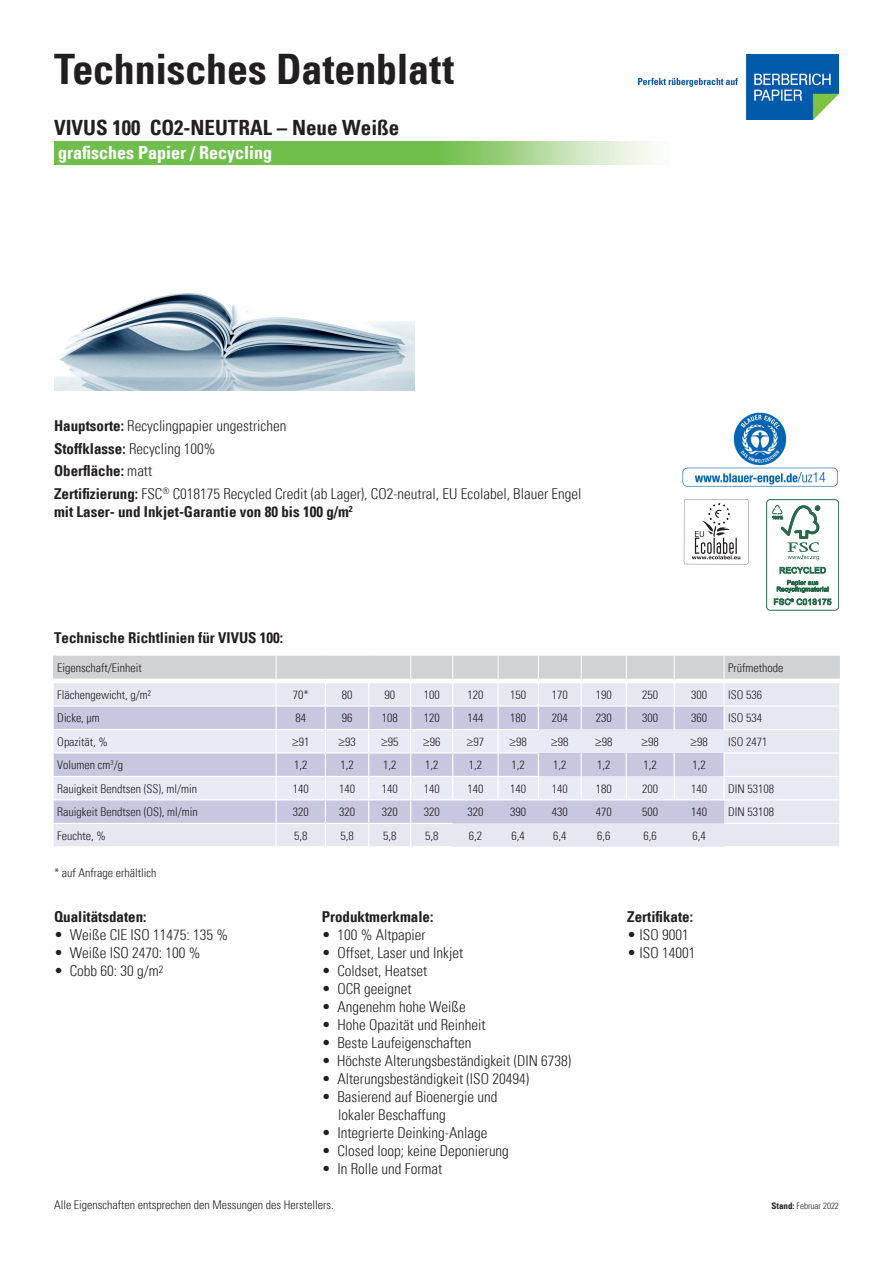
<style>
.page{position:relative;width:893px;height:1263px;background:#fff}
.page>*{position:absolute;margin:0;border:0;box-sizing:border-box;transform-origin:0 0}
.t1{font:700 condensed 42px "Univers";letter-spacing:-.005em;color:#231f20}
.t2{font:700 condensed 21px "Univers";color:#231f20}
.t3{font:700 condensed 18px "Univers";color:#fff}
.t4{font:300 condensed 15px/22.5px "Univers";color:#231f20}
.t5{font:700 condensed 15px "Univers";color:#231f20}
.t6{font:300 condensed 12px "Univers";color:#231f20}
.t7{font:300 condensed 9px "Univers";color:#231f20}
.s1{font-weight:700}
</style>
<div class="page">
<svg style="left:54px;top:141px;width:598px;height:24px;background:#89c96a"></svg>
<img style="left:638px;top:54px;width:201px;height:65px">
<svg style="left:53px;top:655px;width:787px;height:191px;background:#dcddea"></svg>
<hr style="left:325px;top:799px;width:44px;height:1px;background:#fff">
<hr style="left:325px;top:823px;width:44px;height:1px;background:#fff">
<hr style="left:369px;top:799px;width:42px;height:1px;background:#fff">
<hr style="left:369px;top:823px;width:42px;height:1px;background:#fff">
<hr style="left:411px;top:799px;width:42px;height:1px;background:#fff">
<hr style="left:411px;top:823px;width:42px;height:1px;background:#fff">
<hr style="left:453px;top:799px;width:45px;height:1px;background:#fff">
<hr style="left:498px;top:799px;width:40px;height:1px;background:#fff">
<hr style="left:538px;top:799px;width:43px;height:1px;background:#fff">
<hr style="left:581px;top:799px;width:45px;height:1px;background:#fff">
<hr style="left:626px;top:799px;width:48px;height:1px;background:#fff">
<hr style="left:674px;top:799px;width:50px;height:1px;background:#fff">
<div style="left:766px;top:499px;width:73px;height:112px;border:1px solid #286a4a;border-radius:4px"></div>
<svg style="left:772px;top:505px;width:48px;height:55px"></svg>
<svg style="left:780px;top:567px;width:46px;height:7px"></svg>
<svg style="left:774px;top:580px;width:57px;height:25px"></svg>
<svg style="left:684px;top:499px;width:64px;height:65px"></svg>
<img style="left:682px;top:412px;width:156px;height:75px">
<img style="left:54px;top:293px;width:360px;height:97px">
<h1 class="t1" style="left:54px;top:51px;width:402px">Technisches Datenblatt</h1>
<h2 class="t2" style="left:54px;top:118px;width:347px">VIVUS 100 CO2-NEUTRAL – Neue Weiße</h2>
<p class="t3" style="left:58px;top:145px;width:215px">grafisches Papier / Recycling</p>
<p class="t4" style="left:54px;top:416px;width:529px"><span class="s1">Hauptsorte:</span> Recyclingpapier ungestrichen<br><span class="s1">Stoffklasse:</span> Recycling 100%<br><span class="s1">Oberfläche:</span> matt<br><span class="s1">Zertifizierung:</span> FSC<sup>®</sup> C018175 Recycled Credit (ab Lager), CO2-neutral, EU Ecolabel, Blauer Engel</p>
<p class="t5" style="left:54px;top:505px;width:300px">mit Laser- und Inkjet-Garantie von 80 bis 100 g/m<sup>2</sup></p>
<p class="t5" style="left:54px;top:631px;width:231px">Technische Richtlinien für VIVUS 100:</p>
<p class="t6" style="left:57px;top:663px;width:86px">Eigenschaft/Einheit</p>
<p class="t6" style="left:728px;top:663px;width:57px">Prüfmethode</p>
<p class="t6" style="left:57px;top:690px;width:95px">Flächengewicht, g/m²</p>
<p class="t6" style="left:293px;top:690px;width:17px">70*</p>
<p class="t6" style="left:342px;top:690px;width:12px">80</p>
<p class="t6" style="left:384px;top:690px;width:12px">90</p>
<p class="t6" style="left:424px;top:690px;width:17px">100</p>
<p class="t6" style="left:467px;top:690px;width:17px">120</p>
<p class="t6" style="left:510px;top:690px;width:17px">150</p>
<p class="t6" style="left:552px;top:690px;width:17px">170</p>
<p class="t6" style="left:596px;top:690px;width:17px">190</p>
<p class="t6" style="left:642px;top:690px;width:17px">250</p>
<p class="t6" style="left:691px;top:690px;width:17px">300</p>
<p class="t6" style="left:728px;top:690px;width:35px">ISO 536</p>
<p class="t6" style="left:57px;top:713px;width:44px">Dicke, µm</p>
<p class="t6" style="left:295px;top:713px;width:12px">84</p>
<p class="t6" style="left:342px;top:713px;width:12px">96</p>
<p class="t6" style="left:382px;top:713px;width:17px">108</p>
<p class="t6" style="left:424px;top:713px;width:17px">120</p>
<p class="t6" style="left:467px;top:713px;width:17px">144</p>
<p class="t6" style="left:510px;top:713px;width:17px">180</p>
<p class="t6" style="left:552px;top:713px;width:17px">204</p>
<p class="t6" style="left:596px;top:713px;width:17px">230</p>
<p class="t6" style="left:642px;top:713px;width:17px">300</p>
<p class="t6" style="left:691px;top:713px;width:17px">360</p>
<p class="t6" style="left:728px;top:713px;width:35px">ISO 534</p>
<p class="t6" style="left:57px;top:736px;width:52px">Opazität, %</p>
<p class="t6" style="left:292px;top:736px;width:19px">≥91</p>
<p class="t6" style="left:338px;top:736px;width:19px">≥93</p>
<p class="t6" style="left:381px;top:736px;width:19px">≥95</p>
<p class="t6" style="left:423px;top:736px;width:19px">≥96</p>
<p class="t6" style="left:467px;top:736px;width:19px">≥97</p>
<p class="t6" style="left:510px;top:736px;width:19px">≥98</p>
<p class="t6" style="left:551px;top:736px;width:19px">≥98</p>
<p class="t6" style="left:595px;top:736px;width:19px">≥98</p>
<p class="t6" style="left:642px;top:736px;width:19px">≥98</p>
<p class="t6" style="left:690px;top:736px;width:19px">≥98</p>
<p class="t6" style="left:728px;top:736px;width:41px">ISO 2471</p>
<p class="t6" style="left:57px;top:760px;width:67px">Volumen cm<sup>3</sup>/g</p>
<p class="t6" style="left:294px;top:760px;width:15px">1,2</p>
<p class="t6" style="left:340px;top:760px;width:15px">1,2</p>
<p class="t6" style="left:383px;top:760px;width:15px">1,2</p>
<p class="t6" style="left:425px;top:760px;width:15px">1,2</p>
<p class="t6" style="left:469px;top:760px;width:15px">1,2</p>
<p class="t6" style="left:512px;top:760px;width:15px">1,2</p>
<p class="t6" style="left:553px;top:760px;width:15px">1,2</p>
<p class="t6" style="left:597px;top:760px;width:15px">1,2</p>
<p class="t6" style="left:644px;top:760px;width:15px">1,2</p>
<p class="t6" style="left:692px;top:760px;width:15px">1,2</p>
<p class="t6" style="left:57px;top:783px;width:141px">Rauigkeit Bendtsen (SS), ml/min</p>
<p class="t6" style="left:293px;top:783px;width:17px">140</p>
<p class="t6" style="left:339px;top:783px;width:17px">140</p>
<p class="t6" style="left:382px;top:783px;width:17px">140</p>
<p class="t6" style="left:424px;top:783px;width:17px">140</p>
<p class="t6" style="left:467px;top:783px;width:17px">140</p>
<p class="t6" style="left:510px;top:783px;width:17px">140</p>
<p class="t6" style="left:552px;top:783px;width:17px">140</p>
<p class="t6" style="left:596px;top:783px;width:17px">180</p>
<p class="t6" style="left:642px;top:783px;width:17px">200</p>
<p class="t6" style="left:691px;top:783px;width:17px">140</p>
<p class="t6" style="left:728px;top:783px;width:47px">DIN 53108</p>
<p class="t6" style="left:57px;top:807px;width:142px">Rauigkeit Bendtsen (OS), ml/min</p>
<p class="t6" style="left:293px;top:807px;width:17px">320</p>
<p class="t6" style="left:339px;top:807px;width:17px">320</p>
<p class="t6" style="left:382px;top:807px;width:17px">320</p>
<p class="t6" style="left:424px;top:807px;width:17px">320</p>
<p class="t6" style="left:467px;top:807px;width:17px">320</p>
<p class="t6" style="left:510px;top:807px;width:17px">390</p>
<p class="t6" style="left:552px;top:807px;width:17px">430</p>
<p class="t6" style="left:596px;top:807px;width:17px">470</p>
<p class="t6" style="left:642px;top:807px;width:17px">500</p>
<p class="t6" style="left:691px;top:807px;width:17px">140</p>
<p class="t6" style="left:728px;top:807px;width:47px">DIN 53108</p>
<p class="t6" style="left:57px;top:830px;width:50px">Feuchte, %</p>
<p class="t6" style="left:294px;top:830px;width:15px">5,8</p>
<p class="t6" style="left:340px;top:830px;width:15px">5,8</p>
<p class="t6" style="left:383px;top:830px;width:15px">5,8</p>
<p class="t6" style="left:425px;top:830px;width:15px">5,8</p>
<p class="t6" style="left:469px;top:830px;width:15px">6,2</p>
<p class="t6" style="left:512px;top:830px;width:15px">6,4</p>
<p class="t6" style="left:553px;top:830px;width:15px">6,4</p>
<p class="t6" style="left:597px;top:830px;width:15px">6,6</p>
<p class="t6" style="left:644px;top:830px;width:15px">6,6</p>
<p class="t6" style="left:692px;top:830px;width:15px">6,4</p>
<p class="t6" style="left:54px;top:867px;width:104px">* auf Anfrage erhältlich</p>
<p class="t5" style="left:54px;top:910px;width:94px">Qualitätsdaten:</p>
<p class="t4" style="left:54px;top:924px;width:175px">• Weiße CIE ISO 11475: 135 %</p>
<p class="t4" style="left:54px;top:942px;width:148px">• Weiße ISO 2470: 100 %</p>
<p class="t4" style="left:54px;top:960px;width:111px">• Cobb 60: 30 g/m<sup>2</sup></p>
<p class="t5" style="left:322px;top:910px;width:113px">Produktmerkmale:</p>
<p class="t4" style="left:322px;top:924px;width:106px">• 100 % Altpapier</p>
<p class="t4" style="left:322px;top:942px;width:143px">• Offset, Laser und Inkjet</p>
<p class="t4" style="left:322px;top:960px;width:107px">• Coldset, Heatset</p>
<p class="t4" style="left:322px;top:978px;width:91px">• OCR geeignet</p>
<p class="t4" style="left:322px;top:996px;width:145px">• Angenehm hohe Weiße</p>
<p class="t4" style="left:322px;top:1014px;width:165px">• Hohe Opazität und Reinheit</p>
<p class="t4" style="left:322px;top:1032px;width:151px">• Beste Laufeigenschaften</p>
<p class="t4" style="left:322px;top:1050px;width:251px">• Höchste Alterungsbeständigkeit (DIN 6738)</p>
<p class="t4" style="left:322px;top:1068px;width:209px">• Alterungsbeständigkeit (ISO 20494)</p>
<p class="t4" style="left:338px;top:1088px;width:160px;line-height:18px;text-indent:-17px">• Basierend auf Bioenergie und lokaler Beschaffung</p>
<p class="t4" style="left:322px;top:1122px;width:167px">• Integrierte Deinking-Anlage</p>
<p class="t4" style="left:322px;top:1140px;width:189px">• Closed loop; keine Deponierung</p>
<p class="t4" style="left:322px;top:1158px;width:122px">• In Rolle und Format</p>
<p class="t5" style="left:627px;top:910px;width:67px">Zertifikate:</p>
<p class="t4" style="left:627px;top:924px;width:63px">• ISO 9001</p>
<p class="t4" style="left:627px;top:942px;width:70px">• ISO 14001</p>
<p class="t6" style="left:54px;top:1200px;width:281px">Alle Eigenschaften entsprechen den Messungen des Herstellers.</p>
<p class="t7" style="left:771px;top:1202px;width:69px"><span class="s1">Stand:</span> Februar 2022</p>
</div>
